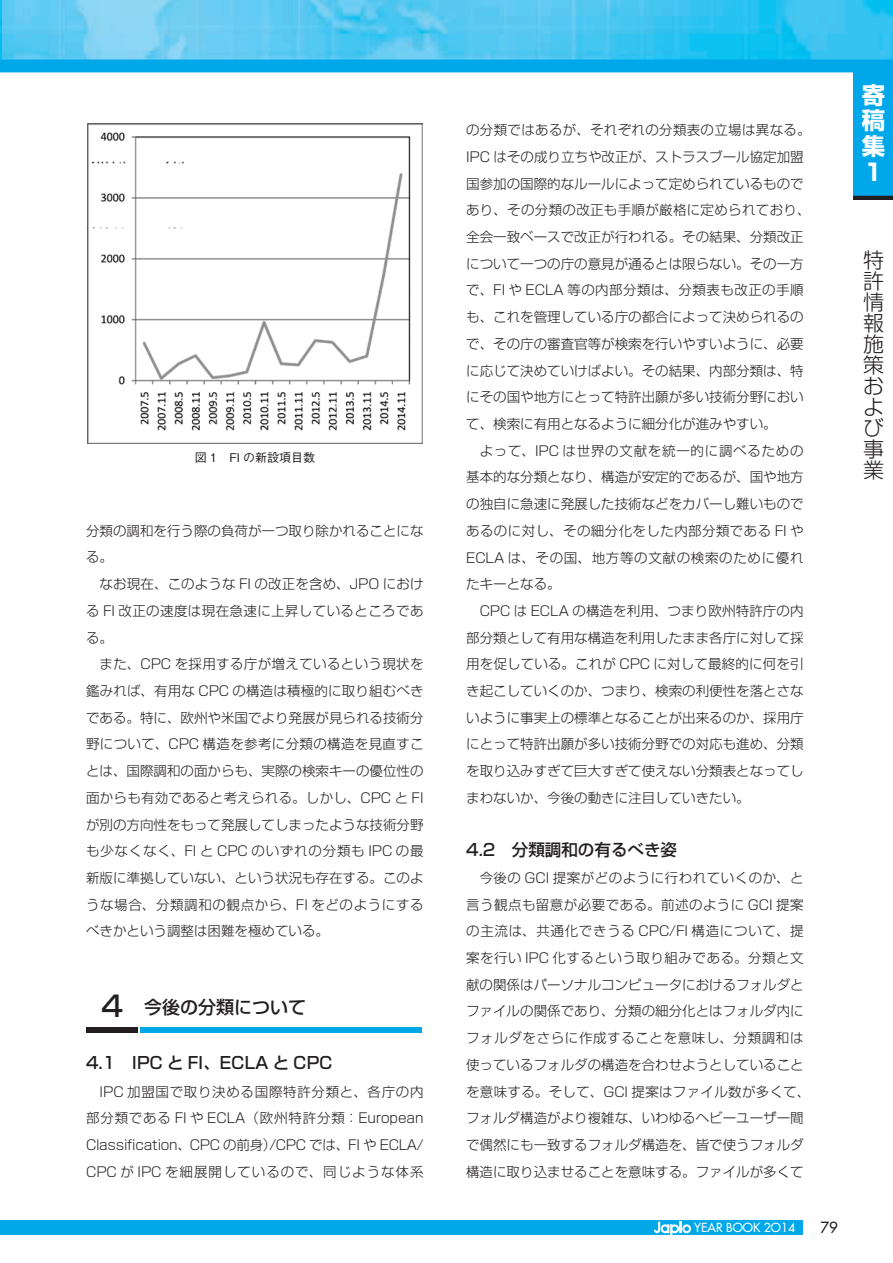
<style>
.page{position:relative;width:893px;height:1263px;background:#fff}
.page>*{position:absolute;margin:0;border:0;box-sizing:border-box;transform-origin:0 0}
.t1{font:700 23.4px/25.8px "Shin Go Pro";color:#fff;text-align:justify}
.t2{font:300 21px/21px "Shin Go Pro";color:#231f20;text-align:justify}
.t3{font:500 18px "Shin Go Pro";color:#231f20}
.t4{font:500 16.5px "Shin Go Pr 5";color:#231f20}
.t5{font:500 15px "Futura Std";color:#231f20}
.t6{font:300 13.5px/26.7px "Shin Go Pr 5";color:#231f20;text-align:justify}
.t7{font:500 12.15px "Futura Std";color:#fff}
.t8{font:500 12px "Gothic BBB Pro";color:#231f20}
.s1{font-family:"Shin Go Pr 5";font-size:28.5px}
</style>
<div class="page">
<div style="left:0;top:1220px;width:803px;height:15px;background:#00a8ea"></div>
<svg style="left:654px;top:1222px;width:37px;height:13px"></svg>
<div style="left:853px;top:73px;width:40px;height:127px;background:#231f20"></div>
<img style="left:0;top:0;width:893px;height:60px">
<div style="left:0;top:60px;width:893px;height:12px;background:#00a8ea"></div>
<div style="left:853px;top:68px;width:40px;height:128px;background:#00a8ea"></div>
<div style="left:140px;top:1027px;width:282px;height:5px;background:#00a8ea"></div>
<div style="left:86px;top:1027px;width:51px;height:5px;background:#231f20"></div>
<img style="left:87px;top:123px;width:336px;height:320px">
<p class="t8" style="left:195px;top:448px;width:122px">図 1　FI の新設項目数</p>
<p class="t6" style="left:86px;top:516px;width:339px">分類の調和を行う際の負荷が一つ取り除かれることになる。</p>
<p class="t6" style="left:86px;top:569px;width:339px;text-indent:14px">なお現在、このような FI の改正を含め、JPO における FI 改正の速度は現在急速に上昇しているところである。</p>
<p class="t6" style="left:86px;top:649px;width:339px;text-indent:14px">また、CPC を採用する庁が増えているという現状を鑑みれば、有用な CPC の構造は積極的に取り組むべきである。特に、欧州や米国でより発展が見られる技術分野について、CPC 構造を参考に分類の構造を見直すことは、国際調和の面からも、実際の検索キーの優位性の面からも有効であると考えられる。しかし、CPC と FIが別の方向性をもって発展してしまったような技術分野も少なくなく、FI と CPC のいずれの分類も IPC の最新版に準拠していない、という状況も存在する。このような場合、分類調和の観点から、FI をどのようにするべきかという調整は困難を極めている。</p>
<h3 class="t3" style="left:101px;top:993px;width:206px"><span class="s1">4</span> 今後の分類について</h3>
<p class="t4" style="left:86px;top:1050px;width:248px">4.1　IPC と FI、ECLA と CPC</p>
<p class="t6" style="left:86px;top:1077px;width:339px;text-indent:14px">IPC 加盟国で取り決める国際特許分類と、各庁の内部分類である FI や ECLA（欧州特許分類：European Classification、CPC の前身）/CPC では、FI や ECLA/ CPC が IPC を細展開しているので、同じような体系</p>
<p class="t6" style="left:466px;top:115px;width:346px;text-align:left">の分類ではあるが、それぞれの分類表の立場は異なる。<br>IPC はその成り立ちや改正が、ストラスブール協定加盟国参加の国際的なルールによって定められているものであり、その分類の改正も手順が厳格に定められており、全会一致ベースで改正が行われる。その結果、分類改正について一つの庁の意見が通るとは限らない。その一方で、FI や ECLA 等の内部分類は、分類表も改正の手順も、これを管理している庁の都合によって決められるので、その庁の審査官等が検索を行いやすいように、必要に応じて決めていけばよい。その結果、内部分類は、特にその国や地方にとって特許出願が多い技術分野において、検索に有用となるように細分化が進みやすい。</p>
<p class="t6" style="left:466px;top:436px;width:339px;text-indent:14px">よって、IPC は世界の文献を統一的に調べるための基本的な分類となり、構造が安定的であるが、国や地方の独自に急速に発展した技術などをカバーし難いものであるのに対し、その細分化をした内部分類である FI やECLA は、その国、地方等の文献の検索のために優れたキーとなる。</p>
<p class="t6" style="left:466px;top:596px;width:339px;text-indent:14px">CPC は ECLA の構造を利用、つまり欧州特許庁の内部分類として有用な構造を利用したまま各庁に対して採用を促している。これが CPC に対して最終的に何を引き起こしていくのか、つまり、検索の利便性を落とさないように事実上の標準となることが出来るのか、採用庁にとって特許出願が多い技術分野での対応も進め、分類を取り込みすぎて巨大すぎて使えない分類表となってしまわないか、今後の動きに注目していきたい。</p>
<p class="t4" style="left:466px;top:836px;width:212px">4.2　分類調和の有るべき姿</p>
<p class="t6" style="left:466px;top:863px;width:346px;text-align:center">今後の GCI 提案がどのように行われていくのか、と<br>言う観点も留意が必要である。前述のように GCI 提案の主流は、共通化できうる CPC/FI 構造について、提案を行い IPC 化するという取り組みである。分類と文献の関係はパーソナルコンピュータにおけるフォルダとファイルの関係であり、分類の細分化とはフォルダ内にフォルダをさらに作成することを意味し、分類調和は使っているフォルダの構造を合わせようとしていることを意味する。そして、GCI 提案はファイル数が多くて、フォルダ構造がより複雑な、いわゆるヘビーユーザー間で偶然にも一致するフォルダ構造を、皆で使うフォルダ構造に取り込ませることを意味する。ファイルが多くて</p>
<p class="t7" style="left:694px;top:1220px;width:103px">YEAR BOOK 2O14</p>
<p class="t5" style="left:820px;top:1218px;width:19px">79</p>
<h1 class="t1" style="left:862px;top:79px;width:25px">寄稿集１</h1>
<h2 class="t2" style="left:863px;top:247px;width:22px">特許情報施策および事業</h2>
</div>
